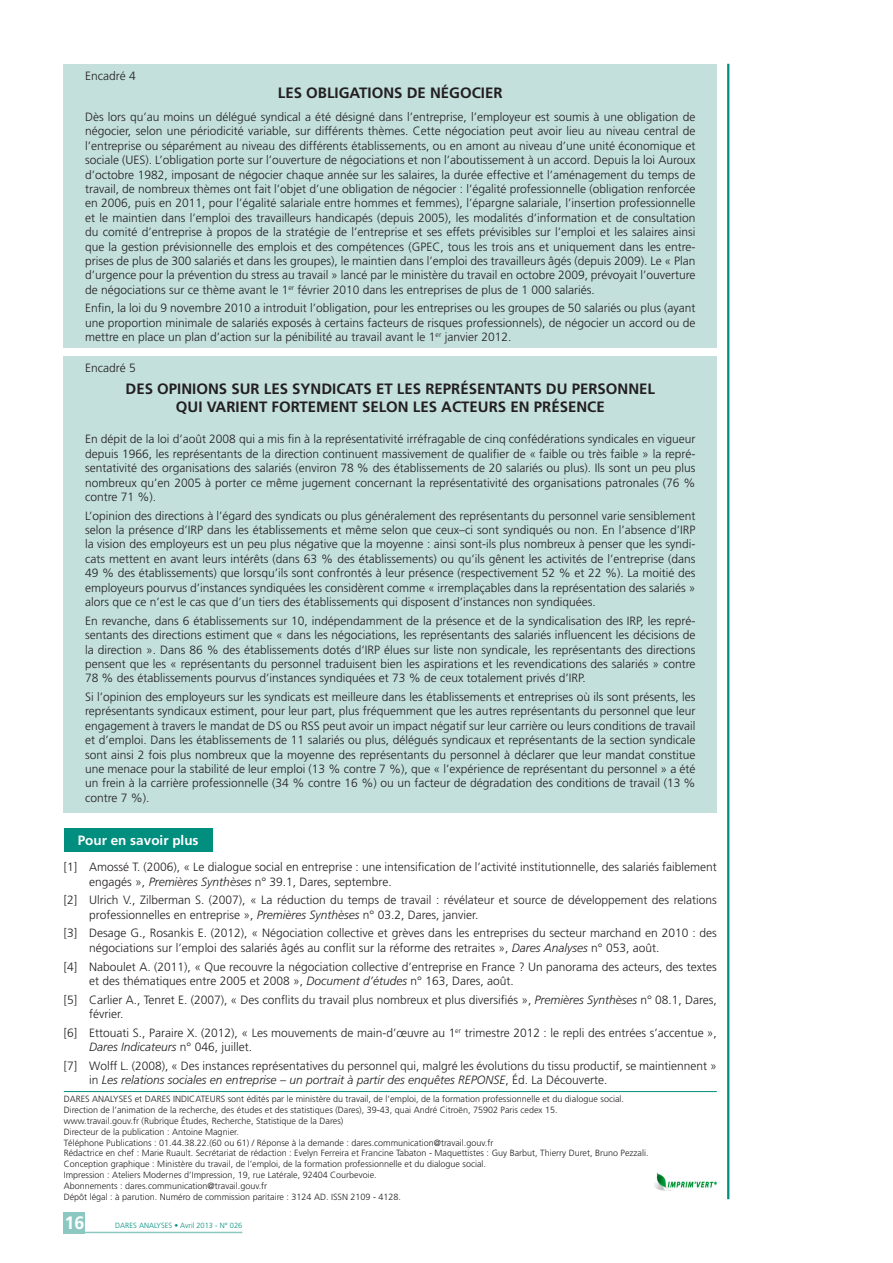
<style>
.page{position:relative;width:893px;height:1263px;background:#fff}
.page>*{position:absolute;margin:0;border:0;box-sizing:border-box;transform-origin:0 0}
.t1{font:700 18px "Frutiger";color:#fff}
.t2{font:700 15px "Frutiger";color:#231f20}
.t3{font:700 13.5px "Frutiger";color:#fff}
.t4{font:300 12px/14.4px "Frutiger";color:#231f20}
.t5{font:300 9px/10.8px "Frutiger";color:#231f20}
.t6{font:300 7.5px "Frutiger";color:#008e7f}
.s1{font-style:italic}
</style>
<div class="page">
<div style="left:64px;top:64px;width:653px;height:283px;background:#c3e0dd"></div>
<div style="left:64px;top:356px;width:653px;height:456px;background:#c3e0dd"></div>
<hr style="left:727px;top:64px;width:2px;height:1135px;background:#008e7f">
<div style="left:64px;top:1212px;width:21px;height:21px;background:#8cc7c2"></div>
<hr style="left:64px;top:1232px;width:178px;height:1px;background:#8cc7c2">
<div style="left:64px;top:828px;width:149px;height:24px;background:#008e7f"></div>
<hr style="left:64px;top:1091px;width:653px;height:1px;background:#008e7f">
<img style="left:654px;top:1172px;width:63px;height:19px">
<p class="t4" style="left:85px;top:69px;width:52px">Encadré 4</p>
<p class="t2" style="left:278px;top:84px;width:99px">LES OBLIGATIONS</p>
<p class="t2" style="left:407px;top:84px;width:82px">DE NÉGOCIER</p>
<p class="t4" style="left:85px;top:110px;width:612px;text-align:justify">Dès lors qu’au moins un délégué syndical a été désigné dans l’entreprise, l’employeur est soumis à une obligation de négocier, selon une périodicité variable, sur différents thèmes. Cette négociation peut avoir lieu au niveau central de l’entreprise ou séparément au niveau des différents établissements, ou en amont au niveau d’une unité économique et sociale (UES). L’obligation porte sur l’ouverture de négociations et non l’aboutissement à un accord. Depuis la loi Auroux d’octobre 1982, imposant de négocier chaque année sur les salaires, la durée effective et l’aménagement du temps de travail, de nombreux thèmes ont fait l’objet d’une obligation de négocier : l’égalité professionnelle (obligation renforcée en 2006, puis en 2011, pour l’égalité salariale entre hommes et femmes), l’épargne salariale, l’insertion professionnelle et le maintien dans l’emploi des travailleurs handicapés (depuis 2005), les modalités d’information et de consultation du comité d’entreprise à propos de la stratégie de l’entreprise et ses effets prévisibles sur l’emploi et les salaires ainsi que la gestion prévisionnelle des emplois et des compétences (GPEC, tous les trois ans et uniquement dans les entre&shy;prises de plus de 300 salariés et dans les groupes), le maintien dans l’emploi des travailleurs âgés (depuis 2009). Le « Plan d’urgence pour la prévention du stress au travail » lancé par le ministère du travail en octobre 2009, prévoyait l’ouverture de négociations sur ce thème avant le 1<sup>er</sup> février 2010 dans les entreprises de plus de 1 000 salariés.</p>
<p class="t4" style="left:85px;top:301px;width:612px;text-align:justify">Enfin, la loi du 9 novembre 2010 a introduit l’obligation, pour les entreprises ou les groupes de 50 salariés ou plus (ayant une proportion minimale de salariés exposés à certains facteurs de risques professionnels), de négocier un accord ou de mettre en place un plan d’action sur la pénibilité au travail avant le 1<sup>er</sup> janvier 2012.</p>
<p class="t4" style="left:85px;top:361px;width:52px">Encadré 5</p>
<p class="t2" style="left:126px;top:380px;width:42px">DES OPINIONS</p>
<p class="t2" style="left:231px;top:380px;width:41px">SUR LES</p>
<p class="t2" style="left:292px;top:380px;width:114px">SYNDI CATS ET LES</p>
<p class="t2" style="left:425px;top:380px;width:10px">REPR</p>
<p class="t2" style="left:460px;top:380px;width:18px">ÉSEN</p>
<p class="t2" style="left:496px;top:380px;width:86px">TANTS DU PERSONNEL</p>
<p class="t2" style="left:176px;top:398px;width:41px">QUI VARIEN</p>
<p class="t2" style="left:259px;top:398px;width:114px">T FORTEMENT SELON</p>
<p class="t2" style="left:413px;top:398px;width:9px">LES</p>
<p class="t2" style="left:441px;top:398px;width:128px">ACTEURS EN PRÉSEN</p>
<p class="t2" style="left:587px;top:398px;width:17px">CE</p>
<p class="t4" style="left:85px;top:432px;width:612px;text-align:justify">En dépit de la loi d’août 2008 qui a mis fin à la représentativité irréfragable de cinq confédérations syndicales en vigueur depuis 1966, les représentants de la direction continuent massivement de qualifier de « faible ou très faible » la repré&shy;sentativité des organisations des salariés (environ 78 % des établissements de 20 salariés ou plus). Ils sont un peu plus nombreux qu’en 2005 à porter ce même jugement concernant la représentativité des organisations patronales (76 % contre 71 %).</p>
<p class="t4" style="left:85px;top:508px;width:612px;text-align:justify">L’opinion des directions à l’égard des syndicats ou plus généralement des représentants du personnel varie sensiblement selon la présence d’IRP dans les établissements et même selon que ceux–ci sont syndiqués ou non. En l’absence d’IRP la vision des employeurs est un peu plus négative que la moyenne : ainsi sont-ils plus nombreux à penser que les syndi&shy;cats mettent en avant leurs intérêts (dans 63 % des établissements) ou qu’ils gênent les activités de l’entreprise (dans 49 % des établissements) que lorsqu’ils sont confrontés à leur présence (respectivement 52 % et 22 %). La moitié des employeurs pourvus d’instances syndiquées les considèrent comme « irremplaçables dans la représentation des salariés » alors que ce n’est le cas que d’un tiers des établissements qui disposent d’instances non syndiquées.</p>
<p class="t4" style="left:85px;top:613px;width:612px;text-align:justify">En revanche, dans 6 établissements sur 10, indépendamment de la présence et de la syndicalisation des IRP, les repré&shy;sentants des directions estiment que « dans les négociations, les représentants des salariés influencent les décisions de la direction ». Dans 86 % des établissements dotés d‘IRP élues sur liste non syndicale, les représentants des directions pensent que les « représentants du personnel traduisent bien les aspirations et les revendications des salariés » contre 78 % des établissements pourvus d’instances syndiquées et 73 % de ceux totalement privés d’IRP.</p>
<p class="t4" style="left:85px;top:690px;width:612px;text-align:justify">Si l’opinion des employeurs sur les syndicats est meilleure dans les établissements et entreprises où ils sont présents, les représentants syndicaux estiment, pour leur part, plus fréquemment que les autres représentants du personnel que leur engagement à travers le mandat de DS ou RSS peut avoir un impact négatif sur leur carrière ou leurs conditions de travail et d’emploi. Dans les établissements de 11 salariés ou plus, délégués syndicaux et représentants de la section syndicale sont ainsi 2 fois plus nombreux que la moyenne des représentants du personnel à déclarer que leur mandat constitue une menace pour la stabilité de leur emploi (13 % contre 7 %), que « l’expérience de représentant du personnel » a été un frein à la carrière professionnelle (34 % contre 16 %) ou un facteur de dégradation des conditions de travail (13 % contre 7 %).</p>
<p class="t3" style="left:78px;top:832px;width:122px">POUR EN SAVOIR PLUS</p>
<p class="t4" style="left:89px;top:860px;width:629px;text-indent:-26px">[1] Amossé T. (2006), « Le dialogue social en entreprise : une intensification de l’activité institutionnelle, des salariés faiblement engagés », <span class="s1">Premières Synthèses</span> n° 39.1, Dares, septembre.</p>
<p class="t4" style="left:89px;top:893px;width:629px;text-indent:-26px">[2] Ulrich V., Zilberman S. (2007), « La réduction du temps de travail : révélateur et source de développement des relations professionnelles en entreprise », <span class="s1">Premières Synthèses</span> n° 03.2, Dares, janvier.</p>
<p class="t4" style="left:89px;top:926px;width:629px;text-indent:-26px">[3] Desage G., Rosankis E. (2012), « Négociation collective et grèves dans les entreprises du secteur marchand en 2010 : des négociations sur l’emploi des salariés âgés au conflit sur la réforme des retraites », <span class="s1">Dares Analyses</span> n° 053, août.</p>
<p class="t4" style="left:89px;top:959px;width:629px;text-indent:-26px">[4] Naboulet A. (2011), « Que recouvre la négociation collective d’entreprise en France ? Un panorama des acteurs, des textes et des thématiques entre 2005 et 2008 », <span class="s1">Document d’études</span> n° 163, Dares, août.</p>
<p class="t4" style="left:89px;top:992px;width:629px;text-indent:-26px">[5] Carlier A., Tenret E. (2007), « Des conflits du travail plus nombreux et plus diversifiés », <span class="s1">Premières Synthèses</span> n° 08.1, Dares, février.</p>
<p class="t4" style="left:89px;top:1025px;width:629px;text-indent:-26px">[6] Ettouati S., Paraire X. (2012), « Les mouvements de main-d’œuvre au 1<sup>er</sup> trimestre 2012 : le repli des entrées s’accentue »,<br><span class="s1">Dares Indicateurs</span> n° 046, juillet.</p>
<p class="t4" style="left:89px;top:1058px;width:629px;text-indent:-26px">[7] Wolff L. (2008), « Des instances représentatives du personnel qui, malgré les évolutions du tissu productif, se maintiennent » in <span class="s1">Les relations sociales en entreprise – un portrait à partir des enquêtes REPONSE</span>, Éd. La Découverte.</p>
<p class="t5" style="left:64px;top:1094px;width:586px">DARES ANALYSES et DARES INDICATEURS sont édités par le ministère du travail, de l’emploi, de la formation professionnelle et du dialogue social.<br>Direction de l’animation de la recherche, des études et des statistiques (Dares), 39-43, quai André Citroën, 75902 Paris cedex 15.<br>www.travail.gouv.fr (Rubrique Études, Recherche, Statistique de la Dares)<br>Directeur de la publication : Antoine Magnier.<br>Téléphone Publications : 01.44.38.22.(60 ou 61) / Réponse à la demande : dares.communication@travail.gouv.fr<br>Rédactrice en chef : Marie Ruault. Secrétariat de rédaction : Evelyn Ferreira et Francine Tabaton - Maquettistes : Guy Barbut, Thierry Duret, Bruno Pezzali.<br>Conception graphique : Ministère du travail, de l’emploi, de la formation professionnelle et du dialogue social.<br>Impression : Ateliers Modernes d’Impression, 19, rue Latérale, 92404 Courbevoie.<br>Abonnements : dares.communication@travail.gouv.fr<br>Dépôt légal : à parution. Numéro de commission paritaire : 3124 AD. ISSN 2109 - 4128.</p>
<h1 class="t1" style="left:64px;top:1212px;width:22px">16</h1>
<p class="t6" style="left:115px;top:1221px;width:129px">DARES ANALYSES • Avril 2013 - N° 026</p>
</div>
